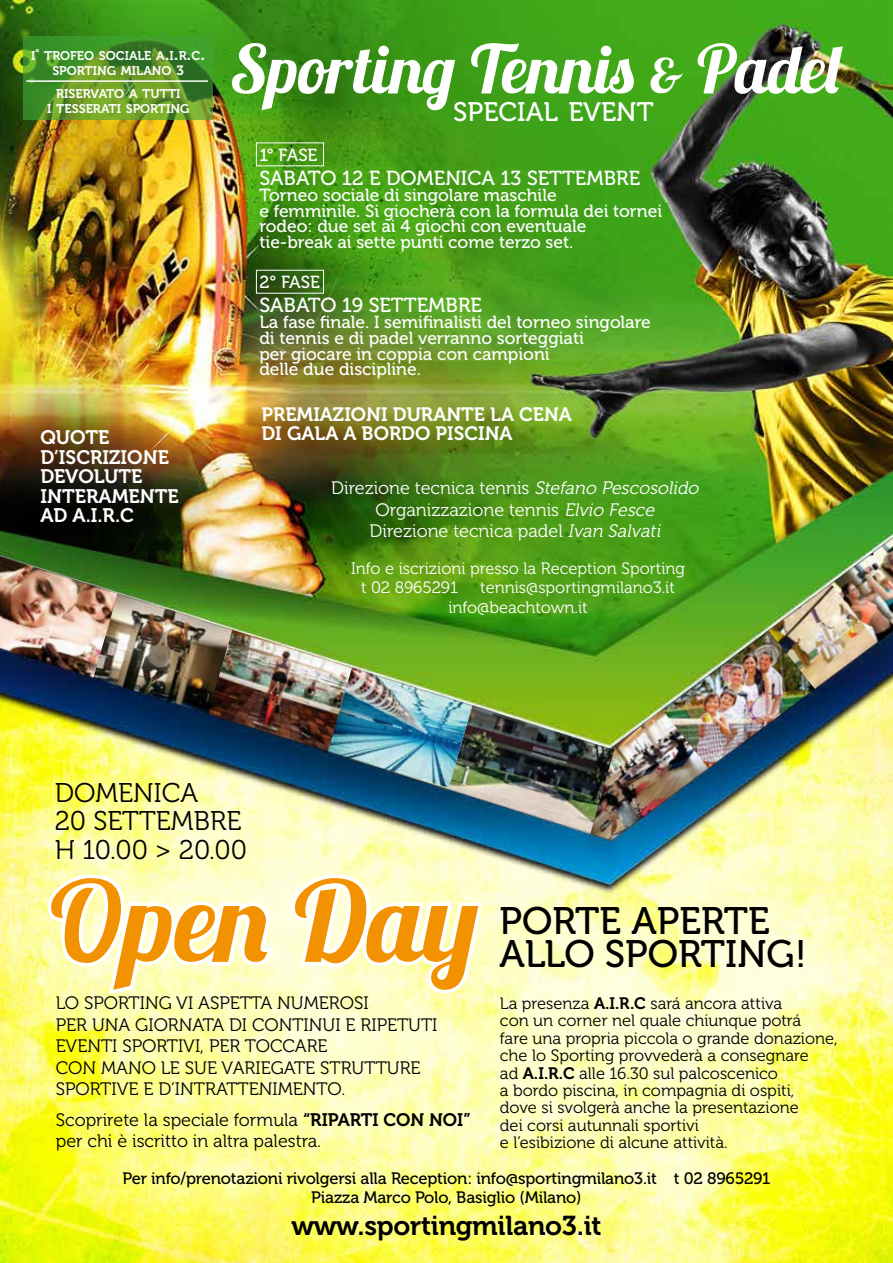
<style>
.page{position:relative;width:893px;height:1263px;background:#fff}
.page>*{position:absolute;margin:0;border:0;box-sizing:border-box;transform-origin:0 0}
.t1{font:111.75px "Lobster 1.3";color:#f39200}
.t2{font:67.2px "Lobster 1.3";color:#fff}
.t3{font:38.25px/33.2px "Museo 500";color:#000}
.t4{font:27.15px "Museo 700";letter-spacing:-.01em;color:#000}
.t5{font:27px/28.5px "Museo 300";color:#000}
.t6{font:26.7px "Museo 500";color:#fff}
.t7{font:20.25px "Museo 500";color:#fff}
.t8{font:19.5px/19.5px "Museo 700";color:#fff}
.t9{font:19.35px "Museo 700";color:#fff}
.t10{font:18px/21.6px "Museo 300";color:#000}
.t11{font:18px/21.6px "Museo 300";color:#fff;text-align:center}
.t12{font:17.4px/15.8px "Museo 500";color:#fff}
.t13{font:16.5px/17.4px "Museo 300";color:#000}
.t14{font:16.5px/19.5px "Museo 500";letter-spacing:-.01em;color:#000;text-align:center}
.t15{font:16.5px/19.8px "Museo 300";color:#fff}
.t16{font:12.6px/15px "Museo 700";color:#fff;text-align:center}
.s1{font-size:18px}
.s2{font-size:13.5px}
.s3{font-size:47.55px}
.s4{font-style:italic}
.s5{font-family:"Museo 700"}
</style>
<div class="page">
<img style="left:0;top:1242px;width:893px;height:21px">
<img style="left:0;top:0;width:893px;height:1242px">
<svg style="left:23px;top:36px;width:190px;height:83px;background:#529327"></svg>
<hr style="left:26px;top:80px;width:182px;height:2px;background:#fff">
<div style="left:256px;top:270px;width:68px;height:24px;border:1px solid #fff"></div>
<p class="t16" style="left:31px;top:48px;width:175px">I<sup>°</sup> TROFEO SOCIALE A<span class="s1">.</span>I<span class="s1">.</span>R<span class="s1">.</span>C<span class="s1">.<br></span>SPORTING MILANO <span class="s2">3</span></p>
<p class="t16" style="left:47px;top:86px;width:144px">RISERVATO A TUTTI<br>I TESSERATI SPORTING</p>
<h2 class="t2" style="left:230px;top:26px;width:616px">Sporting Tennis <span class="s3">&amp;</span> Padel</h2>
<h3 class="t6" style="left:453px;top:97px;width:202px">SPECIAL EVENT</h3>
<p class="t12" style="left:259px;top:147px;width:60px">1° FASE</p>
<p class="t7" style="left:259px;top:167px;width:382px">SABATO 12 E DOMENICA 13 SETTEMBRE</p>
<p class="t12" style="left:259px;top:187px;width:404px">Torneo sociale di singolare maschile<br>e femminile. Si giocherà con la formula dei tornei rodeo: due set ai 4 giochi con eventuale tie-break ai sette punti come terzo set.</p>
<p class="t12" style="left:259px;top:275px;width:62px">2° FASE</p>
<p class="t7" style="left:259px;top:294px;width:224px">SABATO 19 SETTEMBRE</p>
<p class="t12" style="left:259px;top:315px;width:393px">La fase finale. I semifinalisti del torneo singolare di tennis e di padel verranno sorteggiati<br>per giocare in coppia con campioni<br>delle due discipline.</p>
<p class="t9" style="left:261px;top:403px;width:312px">PREMIAZIONI DURANTE LA CENA</p>
<p class="t8" style="left:40px;top:428px;width:70px">QUOTE</p>
<p class="t9" style="left:261px;top:423px;width:253px">DI GALA A BORDO PISCINA</p>
<p class="t8" style="left:40px;top:447px;width:140px">D’ISCRIZIONE<br>DEVOLUTE<br>INTERAMENTE<br>AD A.I.R.C</p>
<p class="t15" style="left:361px;top:558px;width:325px;text-indent:-10px">Info e iscrizioni presso la Reception Sporting t 02 8965291</p>
<p class="t11" style="left:331px;top:478px;width:373px">Direzione tecnica tennis <span class="s4">Stefano Pescosolido<br></span>Organizzazione tennis <span class="s4">Elvio Fesce<br></span>Direzione tecnica padel <span class="s4">Ivan Salvati</span></p>
<p class="t15" style="left:448px;top:578px;width:228px;text-indent:32px">tennis@sportingmilano3.it info@beachtown.it</p>
<h3 class="t5" style="left:55px;top:779px;width:194px">DOMENICA<br>20 SETTEMBRE<br>H 10.00 &gt; 20.00</h3>
<h1 class="t1" style="left:50px;top:850px;width:430px">Open Day</h1>
<p class="t10" style="left:56px;top:992px;width:383px">LO SPORTING VI ASPETTA NUMEROSI<br>PER UNA GIORNATA DI CONTINUI E RIPETUTI EVENTI SPORTIVI, PER TOCCARE<br>CON MANO LE SUE VARIEGATE STRUTTURE SPORTIVE E D’INTRATTENIMENTO.</p>
<p class="t10" style="left:56px;top:1109px;width:416px">Scoprirete la speciale formula <span class="s5">“RIPARTI CON NOI” </span>per chi è iscritto in altra palestra.</p>
<h3 class="t3" style="left:499px;top:905px;width:309px">PORTE APERTE<br>ALLO SPORTING!</h3>
<p class="t13" style="left:500px;top:995px;width:339px">La presenza <span class="s5">A.I.R.C</span> sará ancora attiva<br>con un corner nel quale chiunque potrá<br>fare una propria piccola o grande donazione, che lo Sporting provvederà a consegnare<br>ad <span class="s5">A.I.R.C</span> alle 16.30 sul palcoscenico<br>a bordo piscina, in compagnia di ospiti,<br>dove si svolgerà anche la presentazione<br>dei corsi autunnali sportivi<br>e l’esibizione di alcune attività.</p>
<p class="t14" style="left:123px;top:1168px;width:649px">Per info/prenotazioni rivolgersi alla Reception: info@sportingmilano3.it t 02 8965291<br>Piazza Marco Polo, Basiglio (Milano)</p>
<h3 class="t4" style="left:291px;top:1211px;width:312px">www.sportingmilano3.it</h3>
</div>
